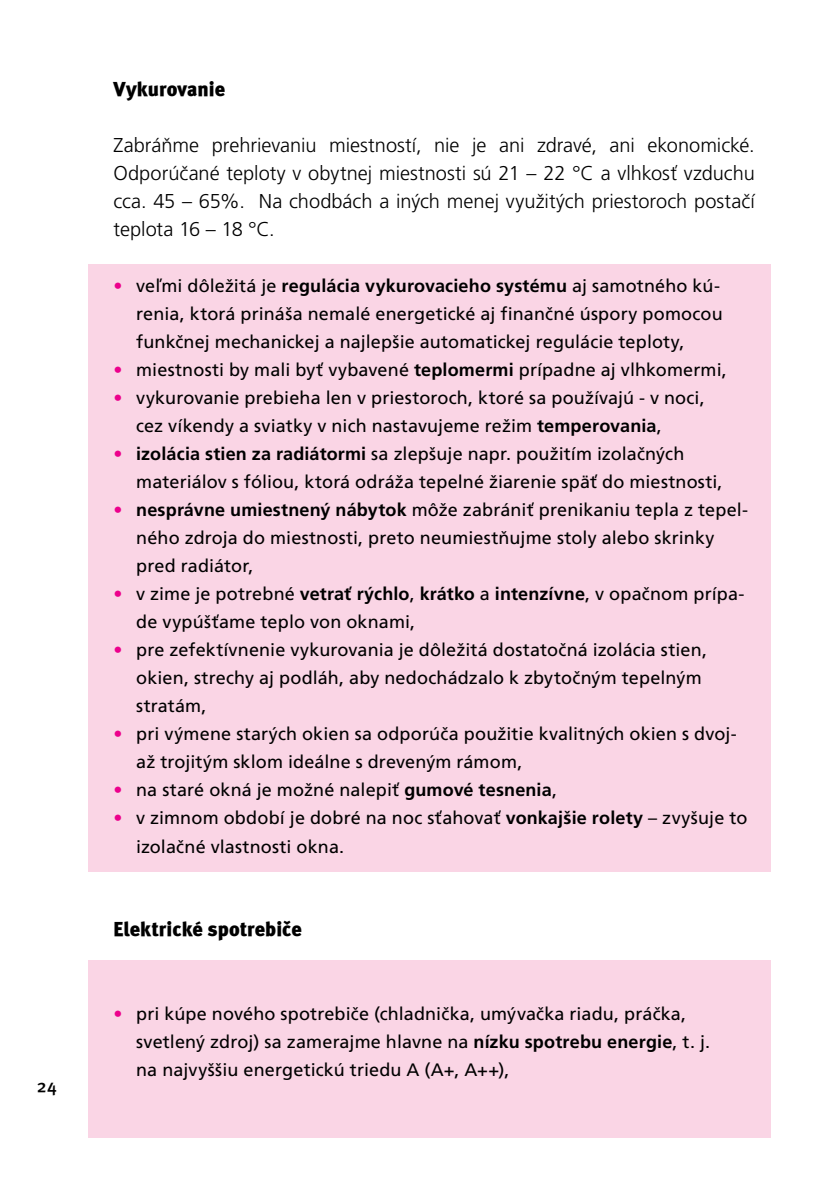
<style>
.page{position:relative;width:840px;height:1191px;background:#fff}
.page>*{position:absolute;margin:0;border:0;box-sizing:border-box;transform-origin:0 0}
.t1{font:300 20px/28px "Frutiger CE";color:#000;text-align:justify}
.t2{font:20px "Meta Black CE";color:#000}
.t3{font:18px/28px "Frutiger CE";letter-spacing:.005em;color:#000}
.t4{font:18px "Meta Medium CE";color:#000}
.s1{color:#ec008c}
.s2{font-weight:700}
</style>
<div class="page">
<div style="left:88px;top:264px;width:682px;height:607px;background:#fad5e5"></div>
<div style="left:88px;top:960px;width:682px;height:177px;background:#fad5e5"></div>
<p class="t4" style="left:37px;top:1074px;width:21px">24</p>
<p class="t2" style="left:113px;top:77px;width:113px">Vykurovanie</p>
<p class="t1" style="left:113px;top:131px;width:642px">Zabráňme prehrievaniu miestností, nie je ani zdravé, ani ekonomické.<br>Odporúčané teploty v obytnej miestnosti sú 21 – 22 °C a vlhkosť vzduchu cca. 45 – 65%. Na chodbách a iných menej využitých priestoroch postačí teplota 16 – 18 °C.</p>
<p class="t3" style="left:113px;top:271px;width:607px"><span class="s1">·</span> veľmi dôležitá je <span class="s2">regulácia vykurovacieho systému</span> aj samotného kú-</p>
<p class="t3" style="left:136px;top:299px;width:587px">renia, ktorá prináša nemalé energetické aj finančné úspory pomocou</p>
<p class="t3" style="left:136px;top:327px;width:549px">funkčnej mechanickej a najlepšie automatickej regulácie teploty,</p>
<p class="t3" style="left:113px;top:355px;width:614px"><span class="s1">·</span> miestnosti by mali byť vybavené <span class="s2">teplomermi</span> prípadne aj vlhkomermi,</p>
<p class="t3" style="left:113px;top:383px;width:592px"><span class="s1">·</span> vykurovanie prebieha len v priestoroch, ktoré sa používajú - v noci,</p>
<p class="t3" style="left:136px;top:412px;width:527px">cez víkendy a sviatky v nich nastavujeme režim <span class="s2">temperovania</span>,</p>
<p class="t3" style="left:113px;top:440px;width:572px"><span class="s1">·</span> <span class="s2">izolácia stien za radiátormi</span> sa zlepšuje napr. použitím izolačných</p>
<p class="t3" style="left:136px;top:468px;width:587px">materiálov s fóliou, ktorá odráža tepelné žiarenie späť do miestnosti,</p>
<p class="t3" style="left:113px;top:496px;width:636px"><span class="s1">·</span> <span class="s2">nesprávne umiestnený nábytok</span> môže zabrániť prenikaniu tepla z tepel-</p>
<p class="t3" style="left:136px;top:524px;width:579px">ného zdroja do miestnosti, preto neumiestňujme stoly alebo skrinky</p>
<p class="t3" style="left:136px;top:552px;width:119px">pred radiátor,</p>
<p class="t3" style="left:113px;top:580px;width:632px"><span class="s1">·</span> v zime je potrebné <span class="s2">vetrať rýchlo</span>, <span class="s2">krátko</span> a <span class="s2">intenzívne</span>, v opačnom prípa-</p>
<p class="t3" style="left:136px;top:608px;width:280px">de vypúšťame teplo von oknami,</p>
<p class="t3" style="left:113px;top:636px;width:594px"><span class="s1">·</span> pre zefektívnenie vykurovania je dôležitá dostatočná izolácia stien,</p>
<p class="t3" style="left:136px;top:664px;width:566px">okien, strechy aj podláh, aby nedochádzalo k zbytočným tepelným</p>
<p class="t3" style="left:136px;top:692px;width:72px">stratám,</p>
<p class="t3" style="left:113px;top:720px;width:624px"><span class="s1">·</span> pri výmene starých okien sa odporúča použitie kvalitných okien s dvoj-</p>
<p class="t3" style="left:136px;top:748px;width:387px">až trojitým sklom ideálne s dreveným rámom,</p>
<p class="t3" style="left:113px;top:776px;width:445px"><span class="s1">·</span> na staré okná je možné nalepiť <span class="s2">gumové tesnenia</span>,</p>
<p class="t3" style="left:113px;top:804px;width:635px"><span class="s1">·</span> v zimnom období je dobré na noc sťahovať <span class="s2">vonkajšie rolety</span> – zvyšuje to</p>
<p class="t3" style="left:136px;top:832px;width:209px">izolačné vlastnosti okna.</p>
<p class="t2" style="left:113px;top:917px;width:190px">Elektrické spotrebiče</p>
<p class="t3" style="left:136px;top:999px;width:575px;text-indent:-23px"><span class="s1">·</span> pri kúpe nového spotrebiče (chladnička, umývačka riadu, práčka, svetlený zdroj) sa zamerajme hlavne na <span class="s2">nízku spotrebu energie</span>, t. j. na najvyššiu energetickú triedu A (A+, A++),</p>
</div>
